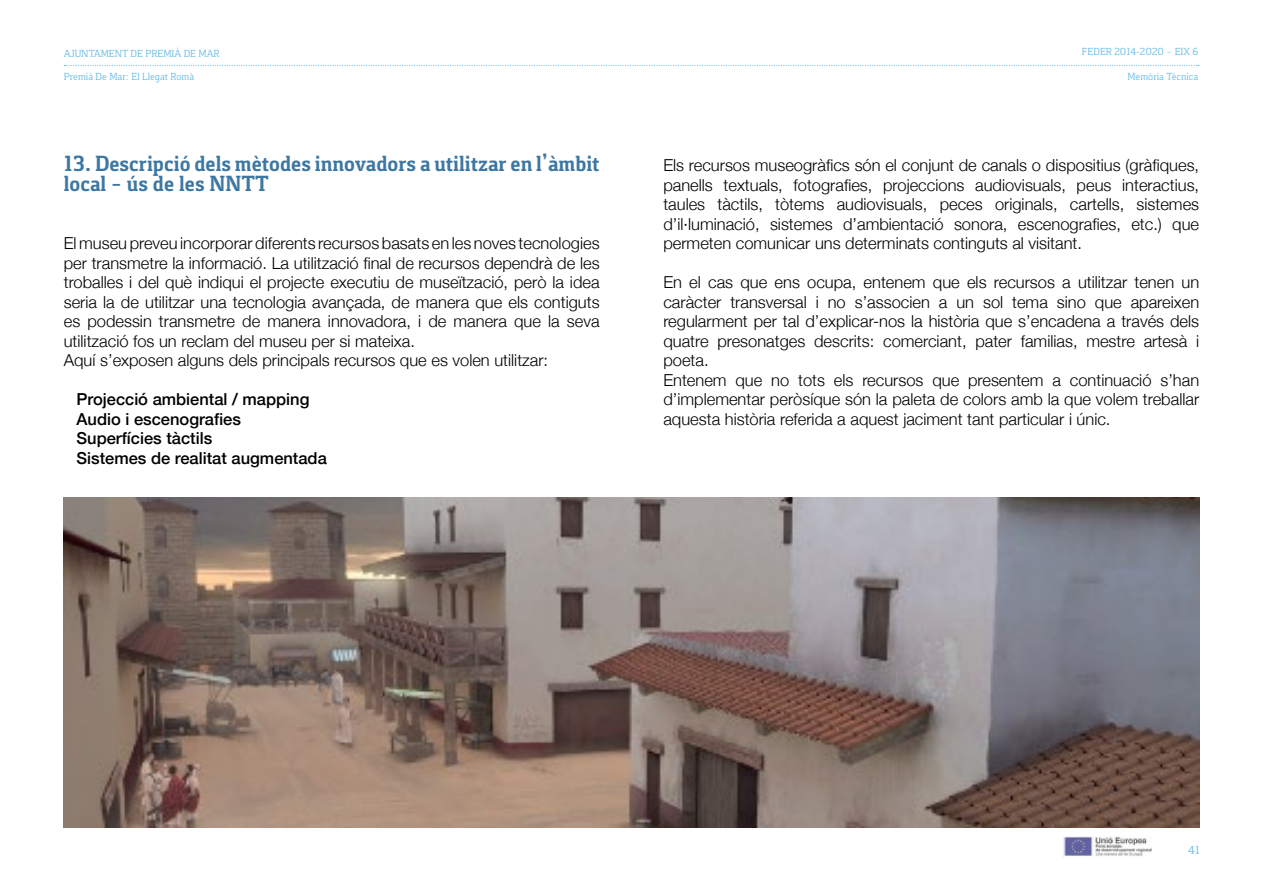
<style>
.page{position:relative;width:1263px;height:893px;background:#fff}
.page>*{position:absolute;margin:0;border:0;box-sizing:border-box;transform-origin:0 0}
.t1{font:700 22.5px/19.5px "Foral Pro";color:#3c77a3}
.t2{font:300 16.5px/19.5px "Helvetica Neue";color:#000}
.t3{font:500 16.5px/19.5px "Helvetica Neue";color:#000}
.t4{font:12px "Foral Pro";color:#6fbde6}
.t5{font:10.5px "Foral Pro";color:#6fbde6}
</style>
<div class="page">
<svg style="left:64px;top:65px;width:1135px;height:1px"></svg>
<img style="left:1064px;top:836px;width:88px;height:20px">
<img style="left:64px;top:498px;width:1135px;height:329px">
<p class="t5" style="left:64px;top:47px;width:157px">AJUNTAMENT DE PREMIÀ DE MAR</p>
<p class="t5" style="left:1082px;top:46px;width:118px">FEDER 2014-2020 – EIX 6</p>
<p class="t5" style="left:64px;top:70px;width:132px">Premià De Mar: El Llegat Romà</p>
<p class="t5" style="left:1127px;top:70px;width:72px">Memòria Tècnica</p>
<h1 class="t1" style="left:64px;top:154px;width:537px">13. Descripció dels mètodes innovadors a utilitzar en l’àmbit local – ús de les NNTT</h1>
<p class="t2" style="left:64px;top:232px;width:537px">El museu preveu incorporar diferents recursos basats en les noves tecnologies per transmetre la informació. La utilització final de recursos dependrà de les troballes i del què indiqui el projecte executiu de museïtzació, però la idea seria la de utilitzar una tecnologia avançada, de manera que els contiguts es podessin transmetre de manera innovadora, i de manera que la seva utilització fos un reclam del museu per si mateixa.<br>Aquí s’exposen alguns dels principals recursos que es volen utilitzar:</p>
<p class="t3" style="left:77px;top:389px;width:252px">Projecció ambiental / mapping<br>Audio i escenografies<br>Superfícies tàctils<br>Sistemes de realitat augmentada</p>
<p class="t2" style="left:663px;top:154px;width:537px;text-align:justify">Els recursos museogràfics són el conjunt de canals o dispositius (gràfiques, panells textuals, fotografies, projeccions audiovisuals, peus interactius, taules tàctils, tòtems audiovisuals, peces originals, cartells, sistemes d’il·luminació, sistemes d’ambientació sonora, escenografies, etc.) que permeten comunicar uns determinats continguts al visitant.</p>
<p class="t2" style="left:663px;top:271px;width:537px">En el cas que ens ocupa, entenem que els recursos a utilitzar tenen un caràcter transversal i no s’associen a un sol tema sino que apareixen regularment per tal d’explicar-nos la història que s’encadena a través dels quatre presonatges descrits: comerciant, pater familias, mestre artesà i poeta.<br>Entenem que no tots els recursos que presentem a continuació s’han d’implementar peròsíque són la paleta de colors amb la que volem treballar aquesta història referida a aquest jaciment tant particular i únic.</p>
<p class="t4" style="left:1188px;top:843px;width:13px">41</p>
</div>
